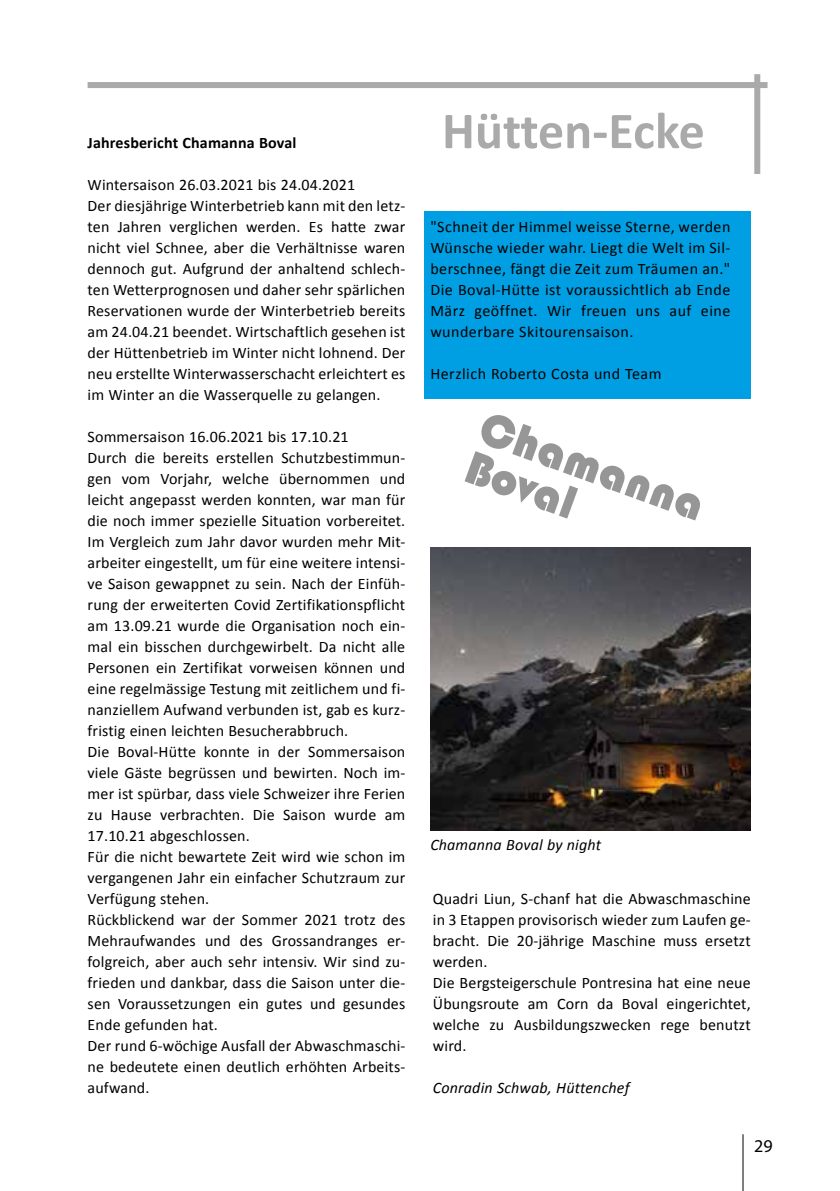
<style>
.page{position:relative;width:840px;height:1191px;background:#fff}
.page>*{position:absolute;margin:0;border:0;box-sizing:border-box;transform-origin:0 0}
.t1{font:700 52.2px "Calibri";letter-spacing:-.005em;color:#aaa}
.t2{font:48px/42px "Bauhaus 93";color:#969696}
.t3{font:18px "Myriad Pro";color:#000}
.t4{font:16px/21px "Calibri";letter-spacing:.01em;color:#000}
.t5{font:italic 16px "Calibri";letter-spacing:.01em;color:#000}
.t6{font:16px "Calibri";letter-spacing:.03em;color:#000}
.t7{font:700 16px "Calibri";letter-spacing:.01em;color:#000}
</style>
<div class="page">
<div style="left:424px;top:211px;width:326px;height:187px;background:#009fe3"></div>
<hr style="left:742px;top:1134px;width:1px;height:57px;background:#000">
<div style="left:87px;top:82px;width:680px;height:6px;background:#aaa"></div>
<svg style="left:754px;top:74px;width:5px;height:100px"></svg>
<img style="left:430px;top:547px;width:320px;height:283px">
<p class="t7" style="left:87px;top:133px;width:210px">Jahresbericht Chamanna Boval</p>
<p class="t4" style="left:87px;top:174px;width:319px">Wintersaison 26.03.2021 bis 24.04.2021<br>Der diesjährige Winterbetrieb kann mit den letz&shy;ten Jahren verglichen werden. Es hatte zwar nicht viel Schnee, aber die Verhältnisse waren dennoch gut. Aufgrund der anhaltend schlech&shy;ten Wetterprognosen und daher sehr spärlichen Reservationen wurde der Winterbetrieb bereits am 24.04.21 beendet. Wirtschaftlich gesehen ist der Hüttenbetrieb im Winter nicht lohnend. Der neu erstellte Winterwasserschacht erleichtert es im Winter an die Wasserquelle zu gelangen.</p>
<p class="t4" style="left:87px;top:426px;width:319px">Sommersaison 16.06.2021 bis 17.10.21<br>Durch die bereits erstellen Schutzbestimmun&shy;gen vom Vorjahr, welche übernommen und leicht angepasst werden konnten, war man für die noch immer spezielle Situation vorbereitet.<br>Im Vergleich zum Jahr davor wurden mehr Mit&shy;arbeiter eingestellt, um für eine weitere intensi&shy;ve Saison gewappnet zu sein. Nach der Einfüh&shy;rung der erweiterten Covid Zertifikationspflicht am 13.09.21 wurde die Organisation noch ein&shy;mal ein bisschen durchgewirbelt. Da nicht alle Personen ein Zertifikat vorweisen können und eine regelmässige Testung mit zeitlichem und fi&shy;nanziellem Aufwand verbunden ist, gab es kurz&shy;fristig einen leichten Besucherabbruch.<br>Die Boval-Hütte konnte in der Sommersaison viele Gäste begrüssen und bewirten. Noch im&shy;mer ist spürbar, dass viele Schweizer ihre Ferien zu Hause verbrachten. Die Saison wurde am 17.10.21 abgeschlossen.<br>Für die nicht bewartete Zeit wird wie schon im vergangenen Jahr ein einfacher Schutzraum zur Verfügung stehen.<br>Rückblickend war der Sommer 2021 trotz des Mehraufwandes und des Grossandranges er&shy;folgreich, aber auch sehr intensiv. Wir sind zu&shy;frieden und dankbar, dass die Saison unter die&shy;sen Voraussetzungen ein gutes und gesundes Ende gefunden hat.<br>Der rund 6-wöchige Ausfall der Abwaschmaschi&shy;ne bedeutete einen deutlich erhöhten Arbeits&shy;aufwand.</p>
<h1 class="t1" style="left:441px;top:97px;width:264px">Hütten-Ecke</h1>
<p class="t4" style="left:430px;top:216px;width:301px;text-align:justify">"Schneit der Himmel weisse Sterne, werden Wünsche wieder wahr. Liegt die Welt im Sil&shy;berschnee, fängt die Zeit zum Träumen an." Die Boval-Hütte ist voraussichtlich ab Ende März geöffnet. Wir freuen uns auf eine wunderbare Skitourensaison.</p>
<p class="t6" style="left:430px;top:363px;width:232px">Herzlich Roberto Costa und Team</p>
<h2 class="t2" style="left:488px;top:406px;width:237px;rotate:20deg">Chamanna<br>Boval</h2>
<p class="t5" style="left:430px;top:833px;width:172px">Chamanna Boval by night</p>
<p class="t4" style="left:432px;top:888px;width:319px">Quadri Liun, S-chanf hat die Abwaschmaschine in 3 Etappen provisorisch wieder zum Laufen ge&shy;bracht. Die 20-jährige Maschine muss ersetzt werden.<br>Die Bergsteigerschule Pontresina hat eine neue Übungsroute am Corn da Boval eingerichtet, welche zu Ausbildungszwecken rege benutzt wird.</p>
<p class="t5" style="left:432px;top:1076px;width:198px">Conradin Schwab, Hüttenchef</p>
<p class="t3" style="left:753px;top:1135px;width:20px">29</p>
</div>
